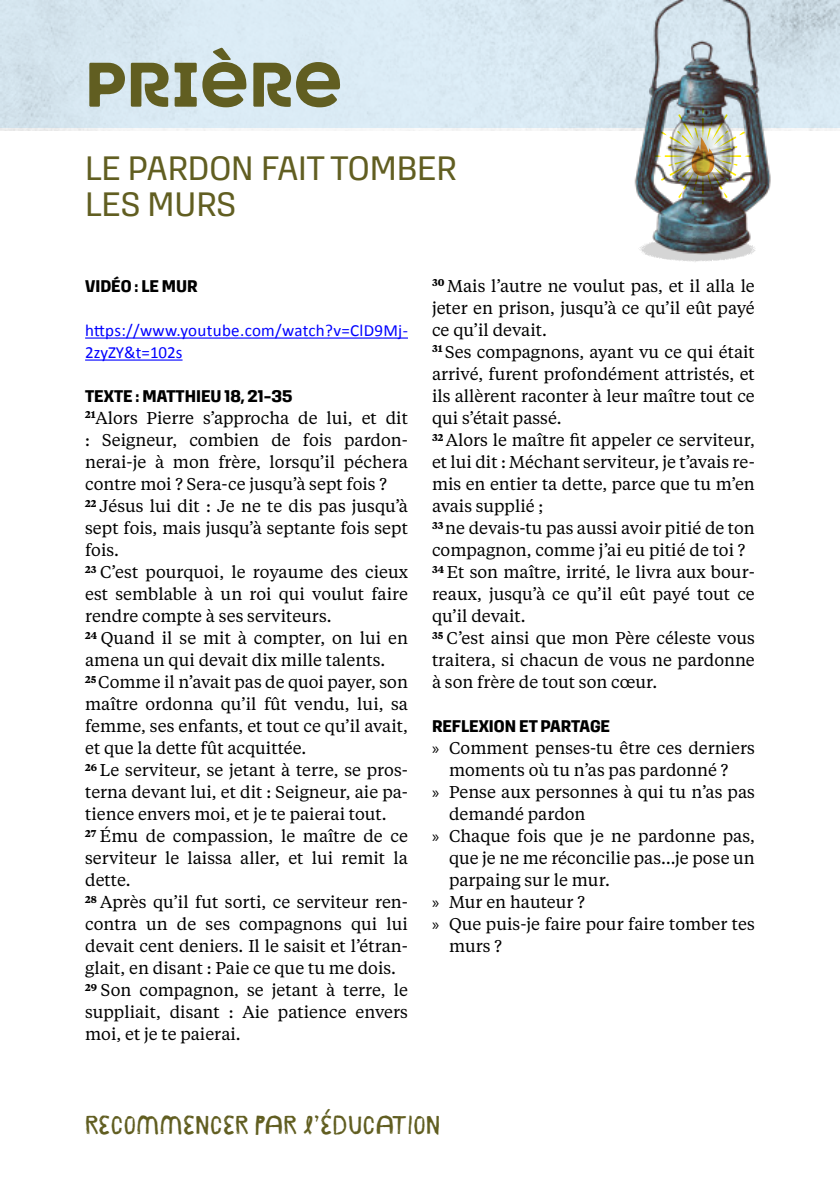
<style>
.page{position:relative;width:840px;height:1191px;background:#fff}
.page>*{position:absolute;margin:0;border:0;box-sizing:border-box;transform-origin:0 0}
.t1{font:800 60px "Heavitas Neue";color:#615e21}
.t2{font:34px/36px "Kawak";color:#615e21}
.t3{font:26px "Janmeid";color:#615e21}
.t4{font:17px/22px "Tiempos Text";color:#000}
.t5{font:700 17px "Kawak";color:#000}
.t6{font:17px/22px "Calibri";letter-spacing:.015em;color:#00f}
.s1{font-family:"Myriad Pro"}
</style>
<div class="page">
<div style="left:0;top:0;width:839px;height:128px;background:#d9e9f3"></div>
<hr style="left:85px;top:337px;width:323px;height:1px;background:#00f">
<hr style="left:85px;top:359px;width:97px;height:1px;background:#00f">
<img style="left:609px;top:0;width:188px;height:224px">
<img style="left:639px;top:224px;width:117px;height:38px">
<img style="left:654px;top:108px;width:96px;height:96px">
<h1 class="t1" style="left:85px;top:47px;width:259px">PRIÈRE</h1>
<h2 class="t2" style="left:85px;top:151px;width:373px">LE PARDON FAIT TOMBER<br>LES MURS</h2>
<p class="t5" style="left:85px;top:276px;width:114px">VIDÉO : LE MUR</p>
<p class="t6" style="left:85px;top:319px;width:324px">https://www.youtube.com/watch?v=ClD9Mj-<br>2zyZY&amp;t=102s</p>
<p class="t5" style="left:85px;top:386px;width:208px">TEXTE : MATTHIEU 18, 21-35</p>
<p class="t4" style="left:85px;top:406px;width:324px"><sup>21</sup>Alors Pierre s’approcha de lui, et dit : Seigneur, combien de fois pardon&shy;nerai-je à mon frère, lorsqu’il péchera contre moi ? Sera-ce jusqu’à sept fois ?<br><sup>22</sup> Jésus lui dit : Je ne te dis pas jusqu’à sept fois, mais jusqu’à septante fois sept fois.<br><sup>23</sup> C’est pourquoi, le royaume des cieux est semblable à un roi qui voulut faire rendre compte à ses serviteurs.<br><sup>24</sup> Quand il se mit à compter, on lui en amena un qui devait dix mille talents.<br><sup>25</sup> Comme il n’avait pas de quoi payer, son maître ordonna qu’il fût vendu, lui, sa femme, ses enfants, et tout ce qu’il avait, et que la dette fût acquittée.<br><sup>26</sup> Le serviteur, se jetant à terre, se pros&shy;terna devant lui, et dit : Seigneur, aie pa&shy;tience envers moi, et je te paierai tout.<br><sup>27</sup> Ému de compassion, le maître de ce serviteur le laissa aller, et lui remit la dette.<br><sup>28</sup> Après qu’il fut sorti, ce serviteur ren&shy;contra un de ses compagnons qui lui devait cent deniers. Il le saisit et l’étran&shy;glait, en disant : Paie ce que tu me dois.<br><sup>29</sup> Son compagnon, se jetant à terre, le suppliait, disant : Aie patience envers moi, et je te paierai.</p>
<p class="t4" style="left:432px;top:274px;width:324px"><sup>30</sup> Mais l’autre ne voulut pas, et il alla le jeter en prison, jusqu’à ce qu’il eût payé ce qu’il devait.<br><sup>31</sup> Ses compagnons, ayant vu ce qui était arrivé, furent profondément attristés, et ils allèrent raconter à leur maître tout ce qui s’était passé.<br><sup>32</sup> Alors le maître fit appeler ce serviteur, et lui dit : Méchant serviteur, je t’avais re&shy;mis en entier ta dette, parce que tu m’en avais supplié ;<br><sup>33</sup> ne devais-tu pas aussi avoir pitié de ton compagnon, comme j’ai eu pitié de toi ?<br><sup>34</sup> Et son maître, irrité, le livra aux bour&shy;reaux, jusqu’à ce qu’il eût payé tout ce qu’il devait.<br><sup>35</sup> C’est ainsi que mon Père céleste vous traitera, si chacun de vous ne pardonne à son frère de tout son cœur.</p>
<p class="t5" style="left:432px;top:716px;width:179px">REFLEXION ET PARTAGE</p>
<p class="t4" style="left:432px;top:736px;width:324px"><span class="s1">»</span> Comment penses-tu être ces derniers</p>
<p class="t4" style="left:449px;top:758px;width:281px">moments où tu n’as pas pardonné ?</p>
<p class="t4" style="left:432px;top:780px;width:324px"><span class="s1">»</span> Pense aux personnes à qui tu n’as pas</p>
<p class="t4" style="left:449px;top:802px;width:138px">demandé pardon</p>
<p class="t4" style="left:432px;top:824px;width:324px"><span class="s1">»</span> Chaque fois que je ne pardonne pas,</p>
<p class="t4" style="left:449px;top:846px;width:307px">que je ne me réconcilie pas…je pose un</p>
<p class="t4" style="left:449px;top:868px;width:162px">parpaing sur le mur.</p>
<p class="t4" style="left:432px;top:890px;width:154px"><span class="s1">»</span> Mur en hauteur ?</p>
<p class="t4" style="left:432px;top:912px;width:324px"><span class="s1">»</span> Que puis-je faire pour faire tomber tes</p>
<p class="t4" style="left:449px;top:934px;width:54px">murs ?</p>
<h3 class="t3" style="left:85px;top:1108px;width:357px">RECOMMENCER PAR L’ÉDUCATION</h3>
</div>
